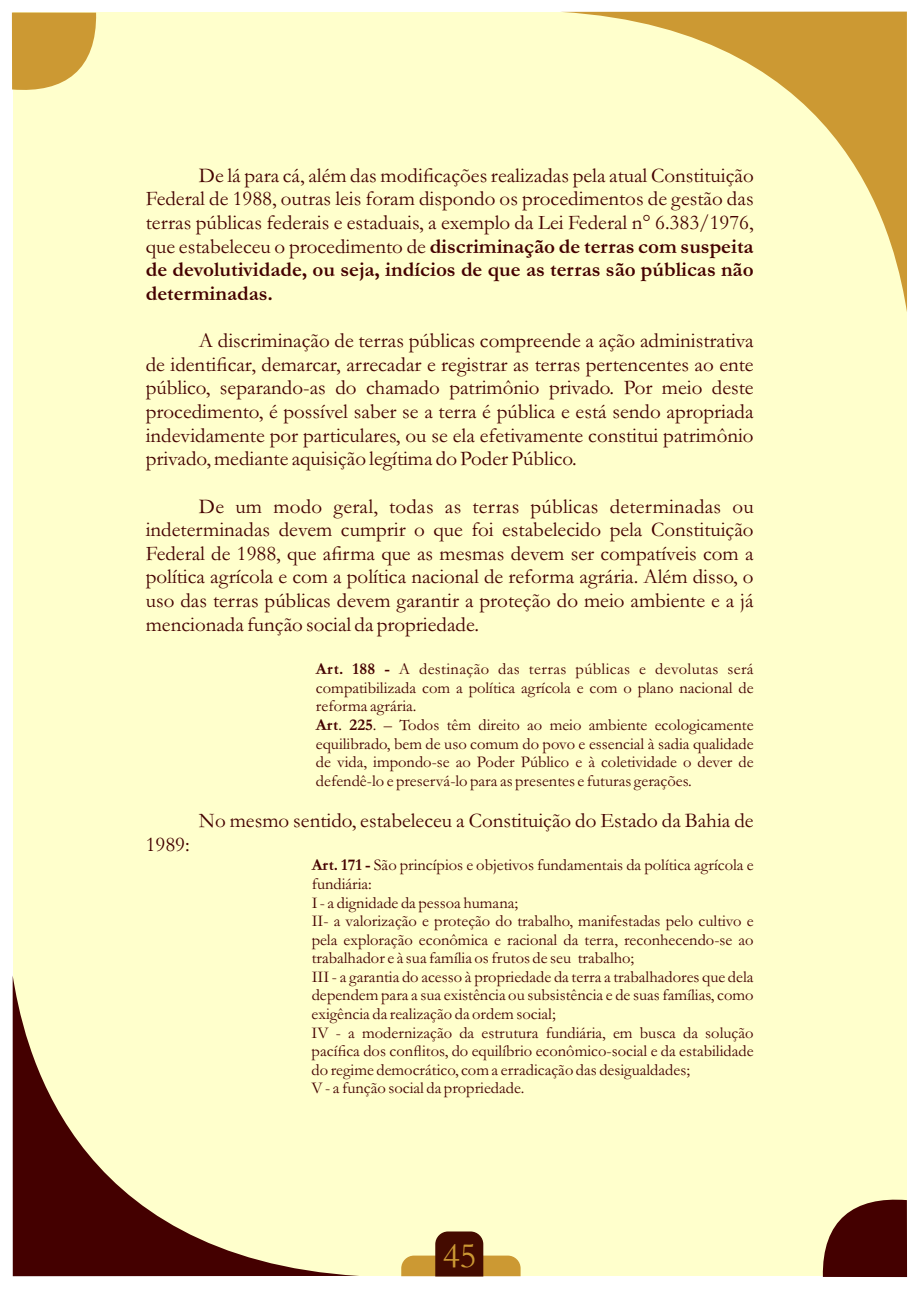
<style>
.page{position:relative;width:919px;height:1289px;background:#fff}
.page>*{position:absolute;margin:0;border:0;box-sizing:border-box;transform-origin:0 0}
.t1{font:36px "Garamond";color:#c93}
.t2{font:21px/23.5px "Garamond";color:#400;text-align:justify}
.t3{font:16.5px/18.6px "Garamond";color:#400}
.s1{font-weight:700}
.s2{font-family:"Times New Roman"}
</style>
<div class="page">
<div style="left:13px;top:13px;width:893px;height:1263px;background:#ffc"></div>
<svg style="left:13px;top:978px;width:346px;height:298px"></svg>
<svg style="left:401px;top:1231px;width:119px;height:45px"></svg>
<svg style="left:560px;top:12px;width:346px;height:294px"></svg>
<svg style="left:822px;top:1199px;width:84px;height:77px"></svg>
<svg style="left:12px;top:13px;width:85px;height:77px;background:#d3a84a"></svg>
<p class="t2" style="left:146px;top:166px;width:609px;text-indent:53px">De lá para cá, além das modificações realizadas pela atual Constituição Federal de 1988, outras leis foram dispondo os procedimentos de gestão das terras públicas federais e estaduais, a exemplo da Lei Federal n° 6.383/1976, que estabeleceu o procedimento de <span class="s1">discriminação de terras com suspeita de devolutividade, ou seja, indícios de que as terras são públicas não determinadas.</span></p>
<p class="t2" style="left:146px;top:331px;width:609px;text-indent:53px">A discriminação de terras públicas compreende a ação administrativa de identificar, demarcar, arrecadar e registrar as terras pertencentes ao ente público, separando-as do chamado patrimônio privado. Por meio deste procedimento, é possível saber se a terra é pública e está sendo apropriada indevidamente por particulares, ou se ela efetivamente constitui patrimônio privado, mediante aquisição legítima do Poder Público.</p>
<p class="t2" style="left:146px;top:496px;width:609px;text-indent:53px">De um modo geral, todas as terras públicas determinadas ou indeterminadas devem cumprir o que foi estabelecido pela Constituição Federal de 1988, que afirma que as mesmas devem ser compatíveis com a política agrícola e com a política nacional de reforma agrária. Além disso, o uso das terras públicas devem garantir a proteção do meio ambiente e a já mencionada função social da propriedade.</p>
<p class="t3" style="left:316px;top:661px;width:439px"><span class="s1">Art. 188 -</span> A destinação das terras públicas e devolutas será compatibilizada com a política agrícola e com o plano nacional de reforma agrária.<br><span class="s1">Art</span><span class="s2">.</span> <span class="s1">225</span>. – Todos têm direito ao meio ambiente ecologicamente equilibrado, bem de uso comum do povo e essencial à sadia qualidade de vida, impondo-se ao Poder Público e à coletividade o dever de defendê-lo e preservá-lo para as presentes e futuras gerações.</p>
<p class="t2" style="left:199px;top:811px;width:556px">No mesmo sentido, estabeleceu a Constituição do Estado da Bahia de</p>
<p class="t2" style="left:146px;top:834px;width:45px">1989:</p>
<p class="t3" style="left:311px;top:857px;width:443px"><span class="s1">Art. 171 -</span> São princípios e objetivos fundamentais da política agrícola e fundiária:<br>I - a dignidade da pessoa humana;<br>II- a valorização e proteção do trabalho, manifestadas pelo cultivo e pela exploração econômica e racional da terra, reconhecendo-se ao trabalhador e à sua família os frutos de seu trabalho;<br>III - a garantia do acesso à propriedade da terra a trabalhadores que dela dependem para a sua existência ou subsistência e de suas famílias, como exigência da realização da ordem social;<br>IV - a modernização da estrutura fundiária, em busca da solução pacífica dos conflitos, do equilíbrio econômico-social e da estabilidade do regime democrático, com a erradicação das desigualdades;<br>V - a função social da propriedade.</p>
<h1 class="t1" style="left:442px;top:1243px;width:35px">45</h1>
</div>
